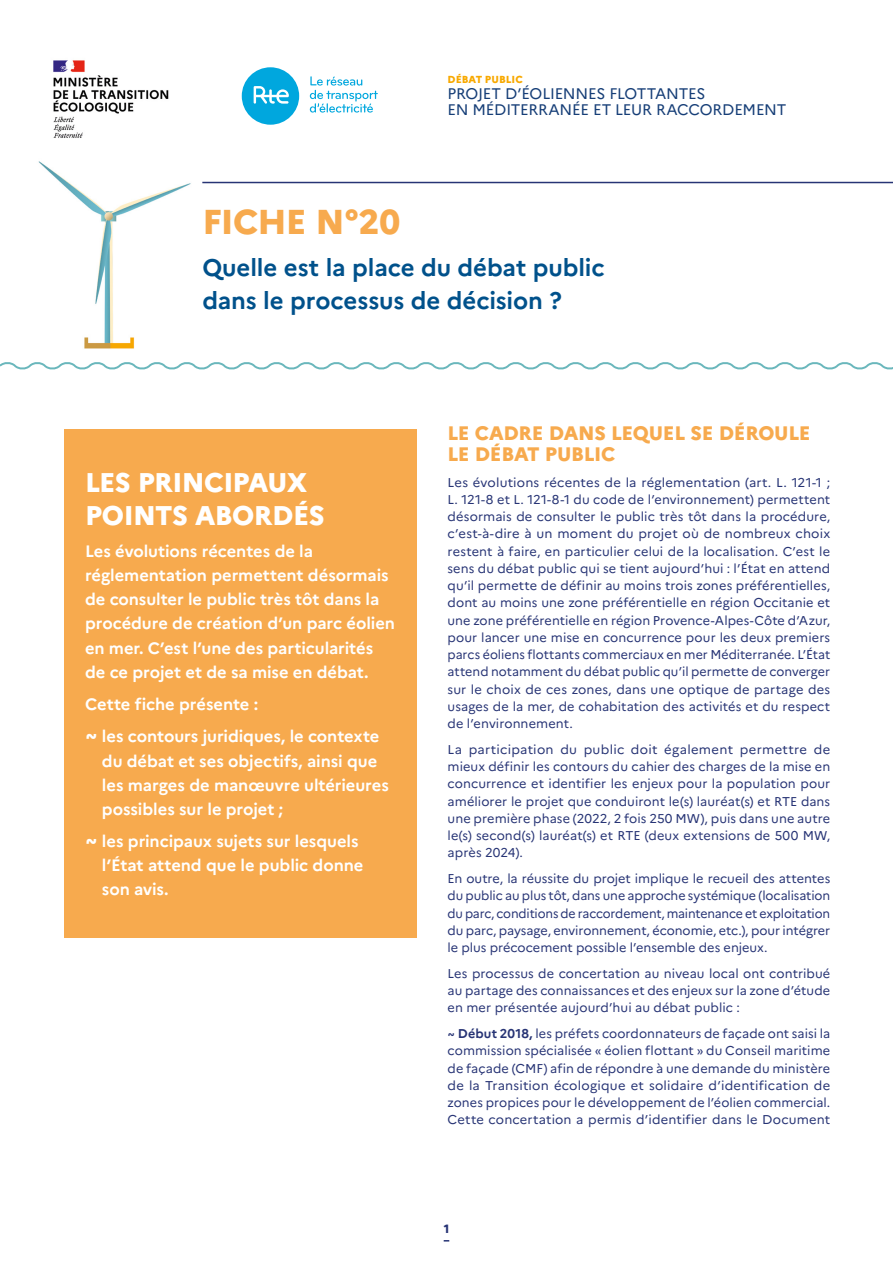
<style>
.page{position:relative;width:893px;height:1263px;background:#fff}
.page>*{position:absolute;margin:0;border:0;box-sizing:border-box;transform-origin:0 0}
.t1{font:800 34.5px "Marianne";letter-spacing:-.02em;color:#f7aa4e}
.t2{font:800 27px/33px "Marianne";letter-spacing:-.02em;color:#fff}
.t3{font:700 24px/33px "Marianne";letter-spacing:-.005em;color:#00518b}
.t4{font:800 19.5px/21px "Marianne";letter-spacing:-.015em;color:#f7aa4e}
.t5{font:700 16.5px/24px "Marianne";letter-spacing:-.005em;color:#fff}
.t6{font:15.3px/16.4px "Marianne";letter-spacing:-.015em;color:#163e77}
.t7{font:12.75px/17.2px "Marianne";letter-spacing:.005em;color:#273475;text-align:justify}
.t8{font:800 12px "Marianne";color:#273475}
.t9{font:800 10.2px "Marianne";letter-spacing:.005em;color:#f8a900}
.s1{font-weight:800;font-size:21px}
.s2{font-weight:700}
</style>
<div class="page">
<img style="left:53px;top:60px;width:116px;height:78px">
<img style="left:38px;top:161px;width:153px;height:188px">
<hr style="left:202px;top:182px;width:691px;height:1px;background:#273475">
<svg style="left:0;top:362px;width:893px;height:8px"></svg>
<div style="left:64px;top:429px;width:353px;height:508px;background:#f7aa4e"></div>
<div style="left:242px;top:67px;width:57px;height:58px;background:#00a7de;border-radius:50%"></div>
<svg style="left:254px;top:86px;width:35px;height:18px"></svg>
<svg style="left:310px;top:76px;width:68px;height:37px"></svg>
<p class="t9" style="left:448px;top:73px;width:77px">DÉBAT PUBLIC</p>
<p class="t6" style="left:448px;top:85px;width:340px">PROJET D’ÉOLIENNES FLOTTANTES<br>EN MÉDITERRANÉE ET LEUR RACCORDEMENT</p>
<h1 class="t1" style="left:202px;top:201px;width:199px">FICHE N°20</h1>
<h3 class="t3" style="left:202px;top:251px;width:404px">Quelle est la place du débat public dans le processus de décision ?</h3>
<h2 class="t2" style="left:85px;top:466px;width:241px">LES PRINCIPAUX<br>POINTS ABORDÉS</h2>
<p class="t5" style="left:85px;top:539px;width:311px">Les évolutions récentes de la réglementation permettent désormais de consulter le public très tôt dans la procédure de création d’un parc éolien en mer. C’est l’une des particularités de ce projet et de sa mise en débat.</p>
<p class="t5" style="left:85px;top:688px;width:296px;line-height:32.4px">Cette fiche présente :<br><span class="s1">~</span> les contours juridiques, le contexte</p>
<p class="t5" style="left:102px;top:749px;width:289px">du débat et ses objectifs, ainsi que les marges de manœuvre ultérieures possibles sur le projet ;</p>
<p class="t5" style="left:102px;top:829px;width:263px;text-indent:-17px"><span class="s1">~</span> les principaux sujets sur lesquels l’État attend que le public donne son avis.</p>
<h3 class="t4" style="left:448px;top:422px;width:364px">LE CADRE DANS LEQUEL SE DÉROULE<br>LE DÉBAT PUBLIC</h3>
<p class="t7" style="left:448px;top:473px;width:384px">Les évolutions récentes de la réglementation (art. L. 121-1 ; L. 121-8 et L. 121-8-1 du code de l’environnement) permettent désormais de consulter le public très tôt dans la procédure, c’est-à-dire à un moment du projet où de nombreux choix restent à faire, en particulier celui de la localisation. C’est le sens du débat public qui se tient aujourd’hui : l’État en attend qu’il permette de définir au moins trois zones préférentielles, dont au moins une zone préférentielle en région Occitanie et une zone préférentielle en région Provence-Alpes-Côte d’Azur, pour lancer une mise en concurrence pour les deux premiers parcs éoliens flottants commerciaux en mer Méditerranée. L’État attend notamment du débat public qu’il permette de converger sur le choix de ces zones, dans une optique de partage des usages de la mer, de cohabitation des activités et du respect de l’environnement.</p>
<p class="t7" style="left:448px;top:741px;width:384px">La participation du public doit également permettre de mieux définir les contours du cahier des charges de la mise en concurrence et identifier les enjeux pour la population pour améliorer le projet que conduiront le(s) lauréat(s) et RTE dans une première phase (2022, 2 fois 250 MW), puis dans une autre le(s) second(s) lauréat(s) et RTE (deux extensions de 500 MW, après 2024).</p>
<p class="t7" style="left:448px;top:870px;width:384px">En outre, la réussite du projet implique le recueil des attentes du public au plus tôt, dans une approche systémique (localisation du parc, conditions de raccordement, maintenance et exploitation du parc, paysage, environnement, économie, etc.), pour intégrer le plus précocement possible l’ensemble des enjeux.</p>
<p class="t7" style="left:448px;top:965px;width:384px">Les processus de concertation au niveau local ont contribué au partage des connaissances et des enjeux sur la zone d’étude en mer présentée aujourd’hui au débat public :</p>
<p class="t7" style="left:448px;top:1025px;width:384px"><span class="s2">~ Début 2018,</span> les préfets coordonnateurs de façade ont saisi la commission spécialisée « éolien flottant » du Conseil maritime de façade (CMF) afin de répondre à une demande du ministère de la Transition écologique et solidaire d’identification de zones propices pour le développement de l’éolien commercial.<br>Cette concertation a permis d’identifier dans le Document</p>
<p class="t8" style="left:444px;top:1221px;width:7px">1</p>
</div>
